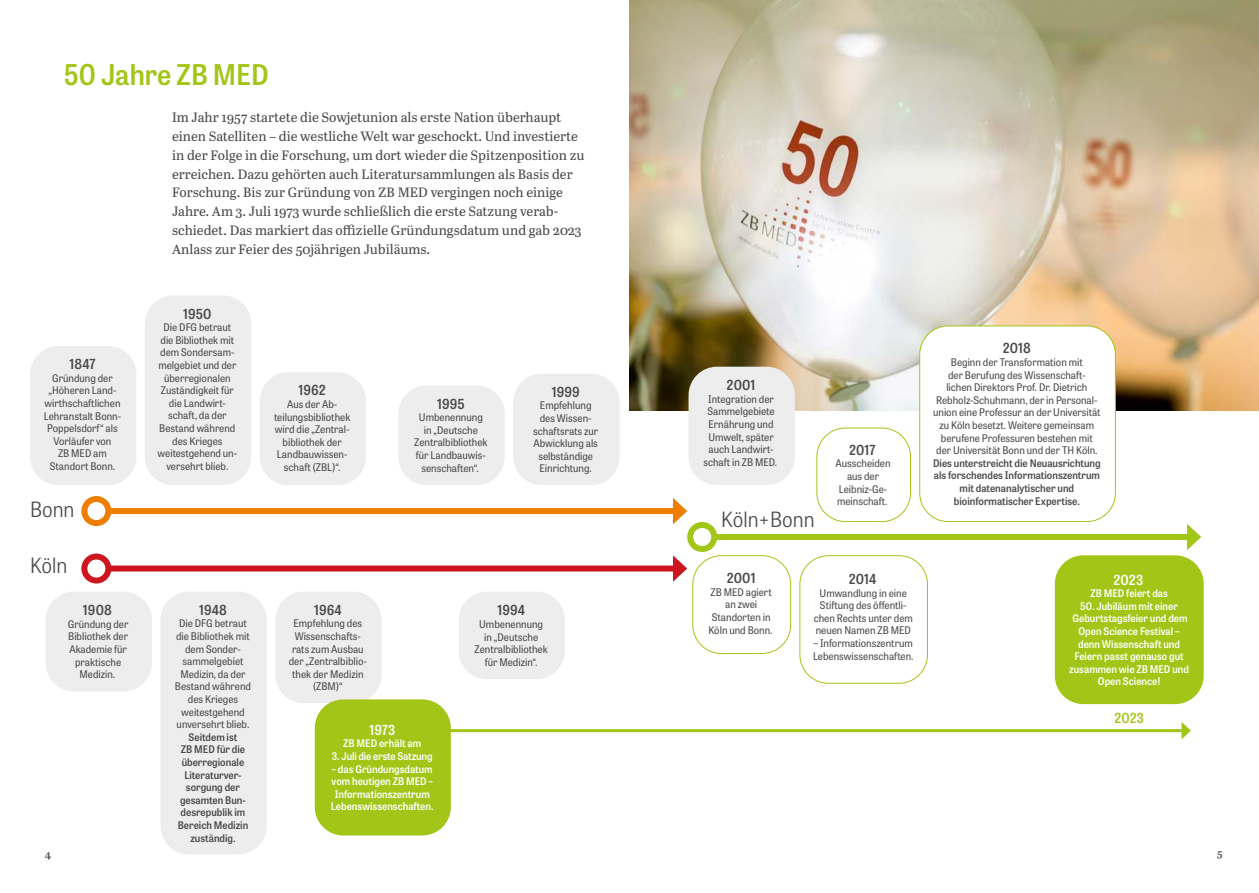
<style>
.page{position:relative;width:1259px;height:893px;background:#fff}
.page>*{position:absolute;margin:0;border:0;box-sizing:border-box;transform-origin:0 0}
.Headlines_H1_Headline_ZDF_grün{font:600 28.5px "Tablet Gothic Narrow";color:#a2c617}
.Headlines_H1_Subhead_ZDF_grau{font:300 21px "Tablet Gothic Narrow";color:#4a4a49}
.Copy_Schrift_in_Grafik_grau{font:600 13.8px "Tablet Gothic Narrow";letter-spacing:.01em;color:#4a4a49}
.Copy_Schrift_in_Grafik_grau-2{font:600 13.8px "Tablet Gothic Narrow";letter-spacing:.005em;color:#fff}
.t1{font:600 13.8px "Tablet Gothic Narrow";color:#a2c617}
.Copy_p_Fließtext_Abril_ZDF{font:13.5px/18.8px "Abril Text";color:#4a4a49}
.Copy_Schrift_in_Grafik_grau-3{font:10.5px/12.6px "Tablet Gothic Narrow";color:#4a4a49;text-align:center}
.Copy_Schrift_in_Grafik_grau-4{font:600 10.5px/12.6px "Tablet Gothic Narrow";color:#fff;text-align:center}
.t2{font:600 10.5px "Abril Text";color:#4a4a49}
.s1{font-weight:600}
</style>
<div class="page">
<hr style="left:430px;top:729px;width:754px;height:3px;background:#a2c617">
<svg style="left:1181px;top:722px;width:10px;height:17px"></svg>
<img style="left:629px;top:0;width:630px;height:410px">
<div style="left:145px;top:295px;width:106px;height:190px;background:#ededed;border-radius:28px"></div>
<div style="left:260px;top:372px;width:106px;height:113px;background:#ededed;border-radius:28px"></div>
<div style="left:398px;top:385px;width:107px;height:100px;background:#ededed;border-radius:28px"></div>
<div style="left:513px;top:374px;width:106px;height:111px;background:#ededed;border-radius:28px"></div>
<div style="left:688px;top:367px;width:107px;height:118px;background:#ededed;border-radius:28px"></div>
<div style="left:275px;top:592px;width:107px;height:111px;background:#ededed;border-radius:28px"></div>
<div style="left:160px;top:592px;width:107px;height:262px;background:#ededed;border-radius:28px"></div>
<div style="left:315px;top:699px;width:136px;height:136px;background:#a2c617;border-radius:28px"></div>
<div style="left:458px;top:592px;width:107px;height:87px;background:#ededed;border-radius:28px"></div>
<div style="left:816px;top:428px;width:95px;height:94px;border:1px solid #a2c617;border-radius:28px"></div>
<div style="left:1054px;top:555px;width:149px;height:149px;background:#a2c617;border-radius:28px"></div>
<div style="left:108px;top:565px;width:570px;height:6px;background:#cd1720"></div>
<div style="left:81px;top:553px;width:30px;height:30px;border:6px solid #cd1720;border-radius:50%"></div>
<svg style="left:673px;top:555px;width:14px;height:27px"></svg>
<div style="left:46px;top:592px;width:106px;height:99px;background:#ededed;border-radius:28px"></div>
<div style="left:108px;top:508px;width:570px;height:6px;background:#ef7d00"></div>
<div style="left:81px;top:496px;width:30px;height:30px;border:6px solid #ef7d00;border-radius:50%"></div>
<svg style="left:673px;top:498px;width:14px;height:26px"></svg>
<div style="left:30px;top:346px;width:106px;height:139px;background:#ededed;border-radius:28px"></div>
<div style="left:714px;top:534px;width:478px;height:6px;background:#a2c617"></div>
<div style="left:687px;top:522px;width:30px;height:30px;border:6px solid #a2c617;border-radius:50%"></div>
<svg style="left:1187px;top:524px;width:14px;height:26px"></svg>
<div style="left:799px;top:555px;width:129px;height:129px;border:1px solid #a2c617;border-radius:28px"></div>
<div style="left:692px;top:555px;width:99px;height:99px;border:1px solid #a2c617;border-radius:28px"></div>
<div style="left:919px;top:326px;width:196px;height:196px;background:#fff;border-radius:28px"></div>
<div style="left:919px;top:326px;width:196px;height:196px;border:1px solid #a2c617;border-radius:28px"></div>
<h1 class="Headlines_H1_Headline_ZDF_grün" style="left:64px;top:55px;width:207px">50 Jahre ZB MED</h1>
<h2 class="Copy_Schrift_in_Grafik_grau" style="left:69px;top:355px;width:28px">1847</h2>
<h2 class="Copy_Schrift_in_Grafik_grau-3" style="left:44px;top:371px;width:79px">Gründung der „Höheren Land&shy;wirthschaftlichen<br>Lehranstalt Bonn-<br>Poppelsdorf“ als<br>Vorläufer von<br>ZB MED am<br>Standort Bonn.</h2>
<h1 class="Headlines_H1_Subhead_ZDF_grau" style="left:30px;top:495px;width:46px">Bonn</h1>
<h1 class="Headlines_H1_Subhead_ZDF_grau" style="left:30px;top:551px;width:39px">Köln</h1>
<h2 class="Copy_Schrift_in_Grafik_grau" style="left:83px;top:601px;width:30px">1908</h2>
<h2 class="Copy_Schrift_in_Grafik_grau-3" style="left:68px;top:617px;width:62px">Gründung der<br>Bibliothek der<br>Akademie für praktische<br>Medizin.</h2>
<p class="Copy_p_Fließtext_Abril_ZDF" style="left:172px;top:108px;width:414px">Im Jahr 1957 startete die Sowjetunion als erste Nation überhaupt einen Satelliten – die westliche Welt war geschockt. Und investierte in der Folge in die Forschung, um dort wieder die Spitzenposition zu erreichen. Dazu gehörten auch Literatursammlungen als Basis der Forschung. Bis zur Gründung von ZB MED vergingen noch einige Jahre. Am 3. Juli 1973 wurde schließlich die erste Satzung verab&shy;schiedet. Das markiert das offizielle Gründungsdatum und gab 2023<br>Anlass zur Feier des 50jährigen Jubiläums.</p>
<h2 class="Copy_Schrift_in_Grafik_grau" style="left:183px;top:304px;width:30px">1950</h2>
<h2 class="Copy_Schrift_in_Grafik_grau-3" style="left:158px;top:321px;width:81px">Die DFG betraut die Bibliothek mit dem Sondersam&shy;melgebiet und der überregionalen<br>Zuständigkeit für die Landwirt&shy;schaft, da der<br>Bestand während des Krieges weitestgehend un&shy;versehrt blieb.</h2>
<h2 class="Copy_Schrift_in_Grafik_grau" style="left:298px;top:381px;width:29px">1962</h2>
<h2 class="Copy_Schrift_in_Grafik_grau-3" style="left:274px;top:398px;width:78px">Aus der Ab&shy;teilungsbibliothek wird die „Zentral&shy;bibliothek der<br>Landbauwissen&shy;schaft (ZBL)“.</h2>
<h2 class="Copy_Schrift_in_Grafik_grau" style="left:437px;top:394px;width:29px">1995</h2>
<h2 class="Copy_Schrift_in_Grafik_grau-3" style="left:414px;top:411px;width:75px">Umbenennung in „Deutsche<br>Zentral bibliothek für Landbauwis&shy;senschaften“.</h2>
<h2 class="Copy_Schrift_in_Grafik_grau" style="left:552px;top:382px;width:30px">1999</h2>
<h2 class="Copy_Schrift_in_Grafik_grau-3" style="left:533px;top:399px;width:66px">Empfehlung des Wissen&shy;schaftsrats zur<br>Abwicklung als selbständige<br>Einrichtung.</h2>
<h2 class="Copy_Schrift_in_Grafik_grau" style="left:199px;top:600px;width:29px">1948</h2>
<h2 class="Copy_Schrift_in_Grafik_grau-3" style="left:175px;top:617px;width:78px">Die DFG betraut die Bibliothek mit dem Sonder&shy;sammelgebiet<br>Medizin, da der<br>Bestand während des Krieges weitestgehend unversehrt blieb.<br><span class="s1">Seitdem ist<br>ZB MED für die überregionale<br>Literaturver&shy;sorgung der gesamten Bun&shy;desrepublik im<br>Bereich Medizin zuständig.</span></h2>
<h2 class="Copy_Schrift_in_Grafik_grau" style="left:314px;top:600px;width:29px">1964</h2>
<h2 class="Copy_Schrift_in_Grafik_grau-3" style="left:289px;top:617px;width:80px">Empfehlung des<br>Wissenschafts&shy;rats zum Ausbau der „Zentralbiblio&shy;thek der Medizin (ZBM)“</h2>
<h2 class="Copy_Schrift_in_Grafik_grau-2" style="left:369px;top:720px;width:27px">1973</h2>
<h2 class="Copy_Schrift_in_Grafik_grau-4" style="left:343px;top:737px;width:80px">ZB MED erhält am</h2>
<h2 class="Copy_Schrift_in_Grafik_grau-4" style="left:332px;top:749px;width:102px">3. Juli die erste Satzung</h2>
<h2 class="Copy_Schrift_in_Grafik_grau-4" style="left:331px;top:762px;width:104px">– das Gründungsdatum vom heutigen ZB MED –<br>Informationszentrum<br>Lebenswissenschaften.</h2>
<h2 class="Copy_Schrift_in_Grafik_grau" style="left:497px;top:601px;width:29px">1994</h2>
<h2 class="Copy_Schrift_in_Grafik_grau-3" style="left:474px;top:617px;width:75px">Umbenennung in „Deutsche<br>Zentralbibliothek für Medizin“.</h2>
<h2 class="Copy_Schrift_in_Grafik_grau" style="left:726px;top:376px;width:30px">2001</h2>
<h2 class="Copy_Schrift_in_Grafik_grau-3" style="left:703px;top:392px;width:75px">Integration der<br>Sammelgebiete<br>Ernährung und<br>Umwelt, später auch Landwirt&shy;schaft in ZB MED.</h2>
<h1 class="Headlines_H1_Subhead_ZDF_grau" style="left:721px;top:505px;width:95px">Köln+Bonn</h1>
<h2 class="Copy_Schrift_in_Grafik_grau" style="left:849px;top:440px;width:28px">2017</h2>
<h2 class="Copy_Schrift_in_Grafik_grau-3" style="left:835px;top:457px;width:57px">Ausscheiden aus der<br>Leibniz-Ge&shy;meinschaft.</h2>
<h2 class="Copy_Schrift_in_Grafik_grau" style="left:727px;top:569px;width:30px">2001</h2>
<h2 class="Copy_Schrift_in_Grafik_grau-3" style="left:708px;top:585px;width:66px">ZB MED agiert an zwei<br>Standorten in<br>Köln und Bonn.</h2>
<h2 class="Copy_Schrift_in_Grafik_grau" style="left:848px;top:569px;width:29px">2014</h2>
<h2 class="Copy_Schrift_in_Grafik_grau-3" style="left:813px;top:586px;width:101px">Umwandlung in eine<br>Stiftung des öffentli&shy;chen Rechts unter dem neuen Namen ZB MED</h2>
<h2 class="Copy_Schrift_in_Grafik_grau-3" style="left:813px;top:636px;width:102px;text-align:left">– Informationszentrum<br>Lebenswissenschaften.</h2>
<h2 class="Copy_Schrift_in_Grafik_grau" style="left:1002px;top:339px;width:30px">2018</h2>
<h2 class="Copy_Schrift_in_Grafik_grau-3" style="left:933px;top:355px;width:169px">Beginn der Transformation mit<br>der Berufung des Wissenschaft-<br>lichen Direktors Prof. Dr. Dietrich Rebholz-Schuhmann, der in Personal&shy;union eine Professur an der Universität zu Köln besetzt. Weitere gemeinsam berufene Professuren bestehen mit der Universität Bonn und der TH Köln.<br><span class="s1">Dies unterstreicht die Neuausrichtung als forschendes Informationszentrum mit datenanalytischer und bioinformatischer Expertise.</span></h2>
<h2 class="Copy_Schrift_in_Grafik_grau-2" style="left:1113px;top:570px;width:31px">2023</h2>
<h2 class="Copy_Schrift_in_Grafik_grau-4" style="left:1090px;top:587px;width:79px">ZB MED feiert das</h2>
<h2 class="Copy_Schrift_in_Grafik_grau-4" style="left:1069px;top:599px;width:121px">50. Jubiläum mit einer<br>Geburtstagsfeier und dem<br>Open Science Festival – denn Wissenschaft und<br>Feiern passt genauso gut zusammen wie ZB MED und<br>Open Science!</h2>
<h3 class="t1" style="left:1114px;top:708px;width:31px">2023</h3>
<p class="t2" style="left:45px;top:846px;width:8px">4</p>
<p class="t2" style="left:1217px;top:846px;width:7px">5</p>
</div>
